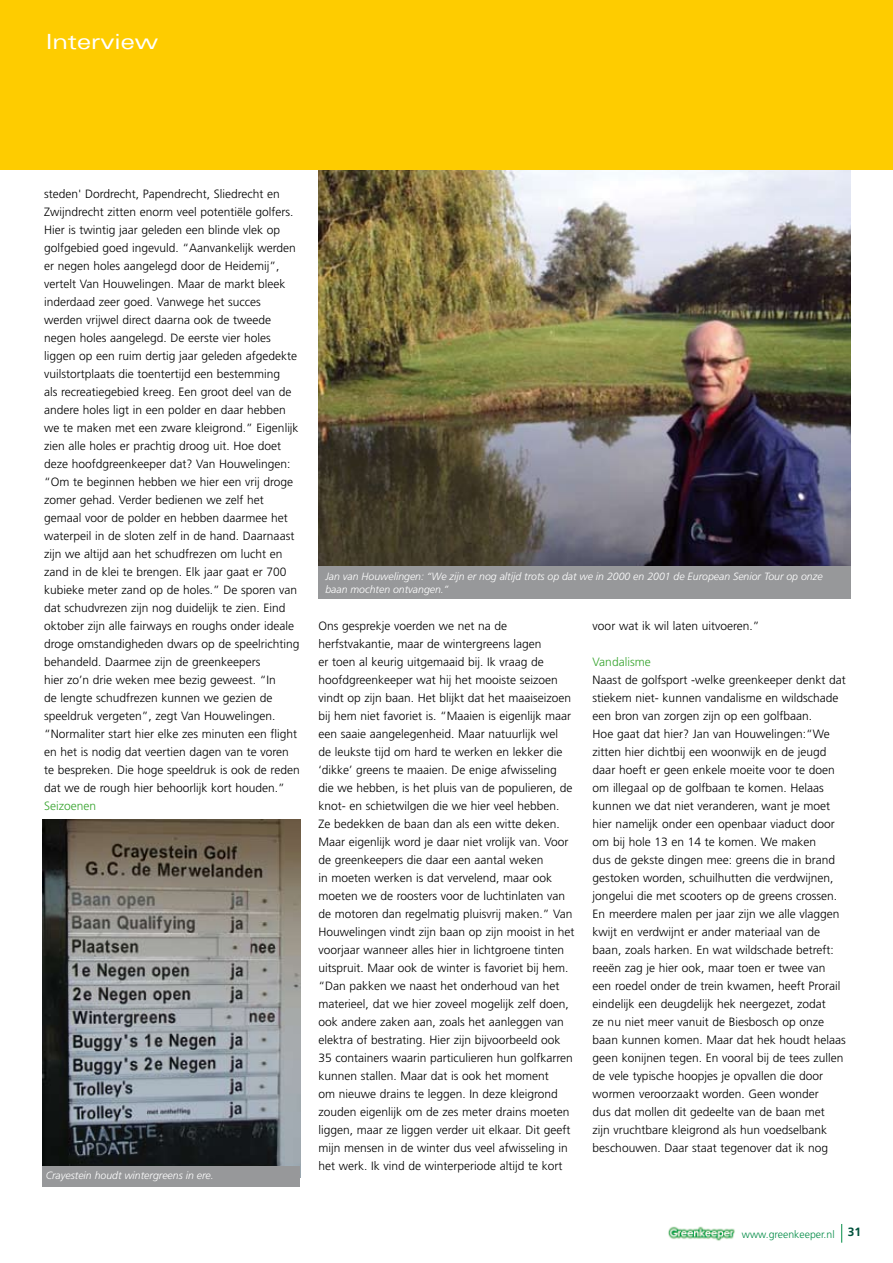
<style>
.page{position:relative;width:893px;height:1263px;background:#fff}
.page>*{position:absolute;margin:0;border:0;box-sizing:border-box;transform-origin:0 0}
.t1{font:expanded 21px "Univers";color:#fff}
.t2{font:300 12px/18px "Frutiger";color:#000}
.t3{font:300 12px "Frutiger";color:#35a32c}
.t4{font:italic 300 10.5px/12.6px "Frutiger";color:#fff}
.t5{font:300 10.5px "Frutiger";color:#008b45}
.s1{font-weight:700;font-size:12px;color:#00513c}
</style>
<div class="page">
<svg style="left:841px;top:1224px;width:1px;height:19px"></svg>
<img style="left:668px;top:1226px;width:67px;height:15px">
<img style="left:318px;top:170px;width:532px;height:396px">
<div style="left:0;top:0;width:893px;height:170px;background:#fecc00"></div>
<div style="left:318px;top:566px;width:532px;height:32px;background:#97989a"></div>
<img style="left:43px;top:819px;width:257px;height:347px">
<div style="left:43px;top:1166px;width:257px;height:20px;background:#97989a"></div>
<h1 class="t1" style="left:46px;top:29px;width:113px">Interview</h1>
<p class="t2" style="left:44px;top:185px;width:257px">steden' Dordrecht, Papendrecht, Sliedrecht en Zwijndrecht zitten enorm veel potentiële golfers.<br>Hier is twintig jaar geleden een blinde vlek op golfgebied goed ingevuld. “Aanvankelijk werden er negen holes aangelegd door de Heidemij”, vertelt Van Houwelingen. Maar de markt bleek inderdaad zeer goed. Vanwege het succes werden vrijwel direct daarna ook de tweede negen holes aangelegd. De eerste vier holes liggen op een ruim dertig jaar geleden afgedekte vuilstortplaats die toentertijd een bestemming<br>als recreatiegebied kreeg. Een groot deel van de andere holes ligt in een polder en daar hebben we te maken met een zware kleigrond.” Eigenlijk zien alle holes er prachtig droog uit. Hoe doet deze hoofdgreenkeeper dat? Van Houwelingen: “Om te beginnen hebben we hier een vrij droge zomer gehad. Verder bedienen we zelf het gemaal voor de polder en hebben daarmee het waterpeil in de sloten zelf in de hand. Daarnaast zijn we altijd aan het schudfrezen om lucht en zand in de klei te brengen. Elk jaar gaat er 700 kubieke meter zand op de holes.” De sporen van dat schudvrezen zijn nog duidelijk te zien. Eind oktober zijn alle fairways en roughs onder ideale droge omstandigheden dwars op de speelrichting behandeld. Daarmee zijn de greenkeepers<br>hier zo’n drie weken mee bezig geweest. “In<br>de lengte schudfrezen kunnen we gezien de speeldruk vergeten”, zegt Van Houwelingen. “Normaliter start hier elke zes minuten een flight en het is nodig dat veertien dagen van te voren te bespreken. Die hoge speeldruk is ook de reden dat we de rough hier behoorlijk kort houden.”</p>
<p class="t3" style="left:44px;top:799px;width:54px">Seizoenen</p>
<p class="t4" style="left:46px;top:1169px;width:170px">Crayestein houdt wintergreens in ere.</p>
<p class="t4" style="left:325px;top:570px;width:499px">Jan van Houwelingen: “We zijn er nog altijd trots op dat we in 2000 en 2001 de European Senior Tour op onze baan mochten ontvangen.”</p>
<p class="t2" style="left:318px;top:617px;width:258px">Ons gesprekje voerden we net na de herfstvakantie, maar de wintergreens lagen<br>er toen al keurig uitgemaaid bij. Ik vraag de hoofdgreenkeeper wat hij het mooiste seizoen vindt op zijn baan. Het blijkt dat het maaiseizoen bij hem niet favoriet is. “Maaien is eigenlijk maar een saaie aangelegenheid. Maar natuurlijk wel<br>de leukste tijd om hard te werken en lekker die ‘dikke’ greens te maaien. De enige afwisseling die we hebben, is het pluis van de populieren, de knot- en schietwilgen die we hier veel hebben.<br>Ze bedekken de baan dan als een witte deken.<br>Maar eigenlijk word je daar niet vrolijk van. Voor de greenkeepers die daar een aantal weken<br>in moeten werken is dat vervelend, maar ook moeten we de roosters voor de luchtinlaten van de motoren dan regelmatig pluisvrij maken.” Van Houwelingen vindt zijn baan op zijn mooist in het voorjaar wanneer alles hier in lichtgroene tinten uitspruit. Maar ook de winter is favoriet bij hem. “Dan pakken we naast het onderhoud van het materieel, dat we hier zoveel mogelijk zelf doen, ook andere zaken aan, zoals het aanleggen van elektra of bestrating. Hier zijn bijvoorbeeld ook 35 containers waarin particulieren hun golfkarren kunnen stallen. Maar dat is ook het moment<br>om nieuwe drains te leggen. In deze kleigrond zouden eigenlijk om de zes meter drains moeten liggen, maar ze liggen verder uit elkaar. Dit geeft mijn mensen in de winter dus veel afwisseling in het werk. Ik vind de winterperiode altijd te kort</p>
<p class="t2" style="left:593px;top:617px;width:168px">voor wat ik wil laten uitvoeren.”</p>
<p class="t3" style="left:593px;top:655px;width:60px">Vandalisme</p>
<p class="t2" style="left:593px;top:671px;width:255px">Naast de golfsport -welke greenkeeper denkt dat stiekem niet- kunnen vandalisme en wildschade een bron van zorgen zijn op een golfbaan.<br>Hoe gaat dat hier? Jan van Houwelingen:“We zitten hier dichtbij een woonwijk en de jeugd daar hoeft er geen enkele moeite voor te doen om illegaal op de golfbaan te komen. Helaas kunnen we dat niet veranderen, want je moet hier namelijk onder een openbaar viaduct door om bij hole 13 en 14 te komen. We maken<br>dus de gekste dingen mee: greens die in brand gestoken worden, schuilhutten die verdwijnen, jongelui die met scooters op de greens crossen.<br>En meerdere malen per jaar zijn we alle vlaggen kwijt en verdwijnt er ander materiaal van de baan, zoals harken. En wat wildschade betreft: reeën zag je hier ook, maar toen er twee van een roedel onder de trein kwamen, heeft Prorail eindelijk een deugdelijk hek neergezet, zodat<br>ze nu niet meer vanuit de Biesbosch op onze baan kunnen komen. Maar dat hek houdt helaas geen konijnen tegen. En vooral bij de tees zullen de vele typische hoopjes je opvallen die door wormen veroorzaakt worden. Geen wonder<br>dus dat mollen dit gedeelte van de baan met<br>zijn vruchtbare kleigrond als hun voedselbank beschouwen. Daar staat tegenover dat ik nog</p>
<p class="t5" style="left:742px;top:1228px;width:121px">www.greenkeeper.nl <span class="s1">31</span></p>
</div>
